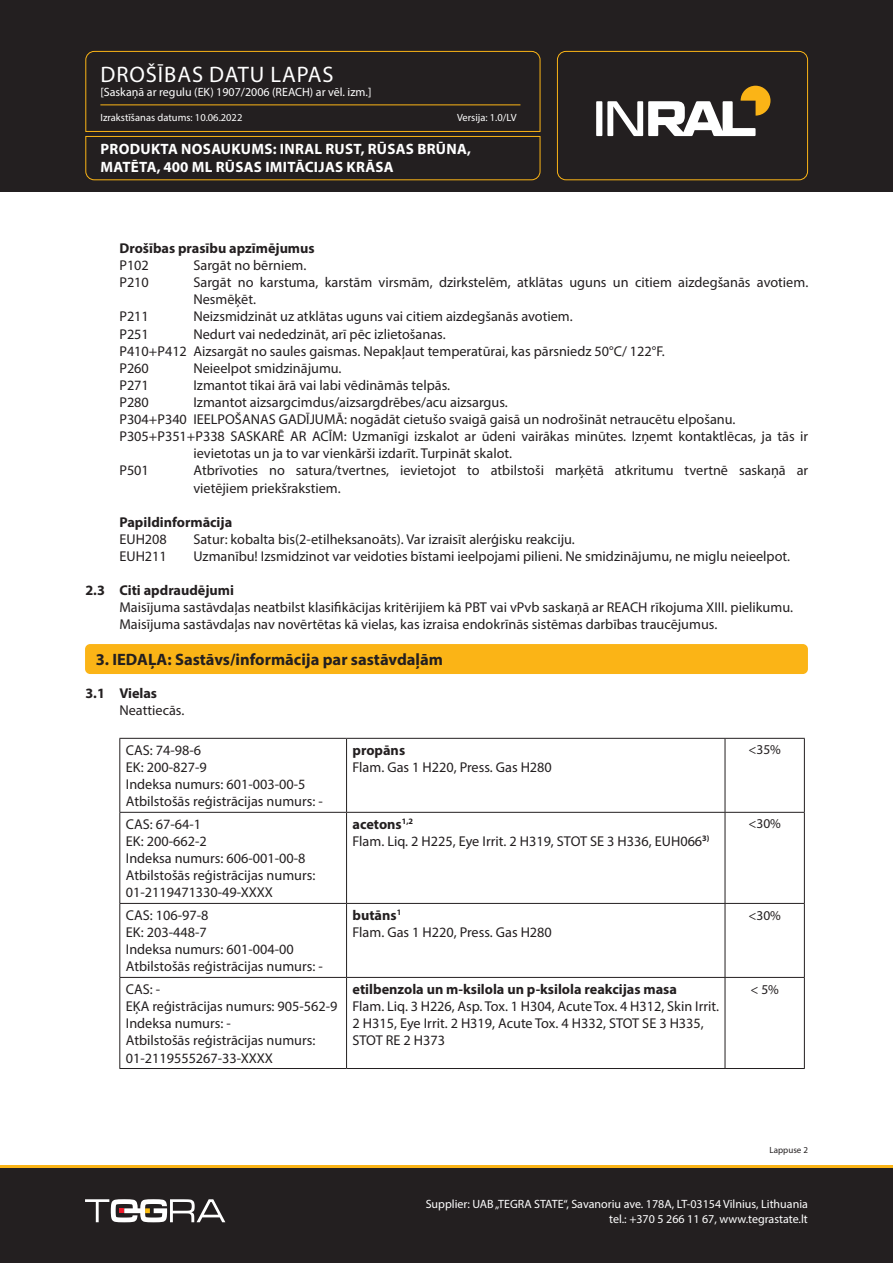
<style>
.page{position:relative;width:893px;height:1263px;background:#fff}
.page>*{position:absolute;margin:0;border:0;box-sizing:border-box;transform-origin:0 0}
.t1{font:22.5px "Myriad Pro";letter-spacing:.04em;color:#fff}
.Skyrius_baltas{font:700 16.5px "Myriad Pro";color:#231f20}
.t2{font:700 15px/18px "Myriad Pro";letter-spacing:.02em;color:#fff}
.Tekstas_paprastas_Bold{font:14.25px/17.1px "Myriad Pro";color:#231f20}
.Tekstas_paprastas{font:14.25px "Myriad Pro";color:#231f20}
.Tekstas_paprastas_Bold-2{font:700 14.25px "Myriad Pro";color:#231f20}
.Tekstas_paprastas-2{font:700 14.25px "Myriad Pro";color:#231f20}
.Tekstas_paprastas-3{font:13.5px "Myriad Pro";color:#231f20}
.t3{font:12px/14.4px "Myriad Pro";color:#fff;text-align:right}
.t4{font:10.5px "Myriad Pro";color:#fff}
.t5{font:9px "Myriad Pro";color:#231f20}
</style>
<div class="page">
<div style="left:0;top:1165px;width:893px;height:98px;background:#231f20"></div>
<div style="left:0;top:0;width:893px;height:191px;background:#231f20"></div>
<svg style="left:85px;top:51px;width:456px;height:130px"></svg>
<div style="left:557px;top:51px;width:251px;height:129px;border:1px solid #fbb416;border-radius:9px"></div>
<hr style="left:100px;top:104px;width:420px;height:1px;background:#fbb416">
<svg style="left:85px;top:1199px;width:140px;height:23px"></svg>
<div style="left:596px;top:101px;width:6px;height:35px;background:#fff"></div>
<svg style="left:607px;top:86px;width:163px;height:50px"></svg>
<hr style="left:0;top:1165px;width:893px;height:2px;background:#fbb416">
<hr style="left:119px;top:738px;width:228px;height:1px;background:#231f20">
<hr style="left:119px;top:739px;width:1px;height:73px;background:#231f20">
<hr style="left:347px;top:738px;width:378px;height:1px;background:#231f20">
<hr style="left:346px;top:739px;width:1px;height:73px;background:#231f20">
<hr style="left:725px;top:738px;width:80px;height:1px;background:#231f20">
<hr style="left:725px;top:739px;width:1px;height:73px;background:#231f20">
<hr style="left:804px;top:739px;width:1px;height:73px;background:#231f20">
<hr style="left:119px;top:812px;width:228px;height:1px;background:#231f20">
<hr style="left:119px;top:813px;width:1px;height:90px;background:#231f20">
<hr style="left:347px;top:812px;width:378px;height:1px;background:#231f20">
<hr style="left:346px;top:813px;width:1px;height:90px;background:#231f20">
<hr style="left:725px;top:812px;width:80px;height:1px;background:#231f20">
<hr style="left:725px;top:813px;width:1px;height:90px;background:#231f20">
<hr style="left:804px;top:813px;width:1px;height:90px;background:#231f20">
<hr style="left:119px;top:903px;width:228px;height:1px;background:#231f20">
<hr style="left:119px;top:904px;width:1px;height:73px;background:#231f20">
<hr style="left:347px;top:903px;width:378px;height:1px;background:#231f20">
<hr style="left:346px;top:904px;width:1px;height:73px;background:#231f20">
<hr style="left:725px;top:903px;width:80px;height:1px;background:#231f20">
<hr style="left:725px;top:904px;width:1px;height:73px;background:#231f20">
<hr style="left:804px;top:904px;width:1px;height:73px;background:#231f20">
<hr style="left:119px;top:977px;width:228px;height:1px;background:#231f20">
<hr style="left:119px;top:978px;width:1px;height:90px;background:#231f20">
<hr style="left:347px;top:977px;width:378px;height:1px;background:#231f20">
<hr style="left:346px;top:978px;width:1px;height:90px;background:#231f20">
<hr style="left:725px;top:977px;width:80px;height:1px;background:#231f20">
<hr style="left:725px;top:978px;width:1px;height:90px;background:#231f20">
<hr style="left:804px;top:978px;width:1px;height:90px;background:#231f20">
<hr style="left:119px;top:1068px;width:228px;height:1px;background:#231f20">
<hr style="left:347px;top:1068px;width:378px;height:1px;background:#231f20">
<hr style="left:725px;top:1068px;width:80px;height:1px;background:#231f20">
<div style="left:85px;top:644px;width:723px;height:30px;background:#fbb416;border-radius:5px"></div>
<h1 class="t1" style="left:101px;top:60px;width:234px">DROŠĪBAS DATU LAPAS</h1>
<p class="t3" style="left:100px;top:85px;width:273px">[Saskaņā ar regulu (EK) 1907/2006 (REACH) ar vēl. izm.]</p>
<p class="t4" style="left:100px;top:111px;width:144px">Izrakstīšanas datums: 10.06.2022</p>
<p class="t4" style="left:457px;top:111px;width:61px">Versija: 1.0/LV</p>
<p class="t2" style="left:101px;top:139px;width:372px">PRODUKTA NOSAUKUMS: INRAL RUST, RŪSAS BRŪNA,<br>MATĒTA, 400 ML RŪSAS IMITĀCIJAS KRĀSA</p>
<p class="Tekstas_paprastas_Bold-2" style="left:119px;top:239px;width:197px">Drošības prasību apzīmējumus</p>
<p class="Tekstas_paprastas_Bold" style="left:119px;top:257px;width:31px">P102</p>
<p class="Tekstas_paprastas_Bold" style="left:193px;top:257px;width:114px">Sargāt no bērniem.</p>
<p class="Tekstas_paprastas_Bold" style="left:119px;top:274px;width:31px">P210</p>
<p class="Tekstas_paprastas_Bold" style="left:193px;top:274px;width:616px">Sargāt no karstuma, karstām virsmām, dzirkstelēm, atklātas uguns un citiem aizdegšanās avotiem.<br>Nesmēķēt.</p>
<p class="Tekstas_paprastas_Bold" style="left:119px;top:308px;width:31px">P211</p>
<p class="Tekstas_paprastas_Bold" style="left:193px;top:308px;width:381px">Neizsmidzināt uz atklātas uguns vai citiem aizdegšanās avotiem.</p>
<p class="Tekstas_paprastas_Bold" style="left:119px;top:325px;width:31px">P251</p>
<p class="Tekstas_paprastas_Bold" style="left:193px;top:325px;width:254px">Nedurt vai nededzināt, arī pēc izlietošanas.</p>
<p class="Tekstas_paprastas_Bold" style="left:119px;top:342px;width:547px">P410+P412 Aizsargāt no saules gaismas. Nepakļaut temperatūrai, kas pārsniedz 50°C/ 122°F.</p>
<p class="Tekstas_paprastas_Bold" style="left:119px;top:359px;width:31px">P260</p>
<p class="Tekstas_paprastas_Bold" style="left:193px;top:359px;width:150px">Neieelpot smidzinājumu.</p>
<p class="Tekstas_paprastas_Bold" style="left:119px;top:376px;width:31px">P271</p>
<p class="Tekstas_paprastas_Bold" style="left:193px;top:376px;width:258px">Izmantot tikai ārā vai labi vēdināmās telpās.</p>
<p class="Tekstas_paprastas_Bold" style="left:119px;top:393px;width:31px">P280</p>
<p class="Tekstas_paprastas_Bold" style="left:193px;top:393px;width:316px">Izmantot aizsargcimdus/aizsargdrēbes/acu aizsargus.</p>
<p class="Tekstas_paprastas_Bold" style="left:119px;top:410px;width:617px">P304+P340 IEELPOŠANAS GADĪJUMĀ: nogādāt cietušo svaigā gaisā un nodrošināt netraucētu elpošanu.</p>
<p class="Tekstas_paprastas_Bold" style="left:193px;top:428px;width:616px;text-indent:-74px">P305+P351+P338 SASKARĒ AR ACĪM: Uzmanīgi izskalot ar ūdeni vairākas minūtes. Izņemt kontaktlēcas, ja tās ir ievietotas un ja to var vienkārši izdarīt. Turpināt skalot.</p>
<p class="Tekstas_paprastas_Bold" style="left:119px;top:462px;width:31px">P501</p>
<p class="Tekstas_paprastas_Bold" style="left:193px;top:462px;width:616px">Atbrīvoties no satura/tvertnes, ievietojot to atbilstoši marķētā atkritumu tvertnē saskaņā ar vietējiem priekšrakstiem.</p>
<p class="Tekstas_paprastas_Bold-2" style="left:119px;top:513px;width:114px">Papildinformācija</p>
<p class="Tekstas_paprastas_Bold" style="left:119px;top:530px;width:49px">EUH208</p>
<p class="Tekstas_paprastas_Bold" style="left:193px;top:530px;width:383px">Satur: kobalta bis(2-etilheksanoāts). Var izraisīt alerģisku reakciju.</p>
<p class="Tekstas_paprastas_Bold" style="left:119px;top:547px;width:49px">EUH211</p>
<p class="Tekstas_paprastas_Bold" style="left:193px;top:547px;width:598px">Uzmanību! Izsmidzinot var veidoties bīstami ieelpojami pilieni. Ne smidzinājumu, ne miglu neieelpot.</p>
<p class="Tekstas_paprastas_Bold-2" style="left:85px;top:581px;width:150px">2.3 Citi apdraudējumi</p>
<p class="Tekstas_paprastas_Bold" style="left:119px;top:599px;width:675px">Maisījuma sastāvdaļas neatbilst klasifikācijas kritērijiem kā PBT vai vPvb saskaņā ar REACH rīkojuma XIII. pielikumu.</p>
<p class="Tekstas_paprastas_Bold" style="left:119px;top:616px;width:599px">Maisījuma sastāvdaļas nav novērtētas kā vielas, kas izraisa endokrīnās sistēmas darbības traucējumus.</p>
<p class="Skyrius_baltas" style="left:96px;top:649px;width:349px">3. IEDAĻA: Sastāvs/informācija par sastāvdaļām</p>
<p class="Tekstas_paprastas_Bold-2" style="left:85px;top:684px;width:73px">3.1 Vielas</p>
<p class="Tekstas_paprastas_Bold" style="left:119px;top:701px;width:66px">Neattiecās.</p>
<p class="Tekstas_paprastas" style="left:126px;top:741px;width:77px">CAS: 74-98-6</p>
<p class="Tekstas_paprastas" style="left:126px;top:758px;width:82px">EK: 200-827-9</p>
<p class="Tekstas_paprastas" style="left:126px;top:776px;width:181px">Indeksa numurs: 601-003-00-5</p>
<p class="Tekstas_paprastas" style="left:126px;top:793px;width:198px">Atbilstošās reģistrācijas numurs: -</p>
<p class="Tekstas_paprastas" style="left:126px;top:815px;width:77px">CAS: 67-64-1</p>
<p class="Tekstas_paprastas" style="left:126px;top:832px;width:82px">EK: 200-662-2</p>
<p class="Tekstas_paprastas" style="left:126px;top:850px;width:181px">Indeksa numurs: 606-001-00-8</p>
<p class="Tekstas_paprastas" style="left:126px;top:867px;width:191px">Atbilstošās reģistrācijas numurs:</p>
<p class="Tekstas_paprastas" style="left:126px;top:884px;width:149px">01-2119471330-49-XXXX</p>
<p class="Tekstas_paprastas" style="left:126px;top:906px;width:84px">CAS: 106-97-8</p>
<p class="Tekstas_paprastas" style="left:126px;top:924px;width:82px">EK: 203-448-7</p>
<p class="Tekstas_paprastas" style="left:126px;top:941px;width:169px">Indeksa numurs: 601-004-00</p>
<p class="Tekstas_paprastas" style="left:126px;top:958px;width:198px">Atbilstošās reģistrācijas numurs: -</p>
<p class="Tekstas_paprastas" style="left:126px;top:980px;width:36px">CAS: -</p>
<p class="Tekstas_paprastas" style="left:126px;top:998px;width:213px">EĶA reģistrācijas numurs: 905-562-9</p>
<p class="Tekstas_paprastas" style="left:126px;top:1015px;width:106px">Indeksa numurs: -</p>
<p class="Tekstas_paprastas" style="left:126px;top:1032px;width:191px">Atbilstošās reģistrācijas numurs:</p>
<p class="Tekstas_paprastas" style="left:126px;top:1049px;width:149px">01-2119555267-33-XXXX</p>
<p class="Tekstas_paprastas-2" style="left:353px;top:741px;width:54px">propāns</p>
<p class="Tekstas_paprastas" style="left:353px;top:758px;width:201px">Flam. Gas 1 H220, Press. Gas H280</p>
<p class="Tekstas_paprastas-2" style="left:353px;top:815px;width:62px">acetons<sup>1,2</sup></p>
<p class="Tekstas_paprastas" style="left:353px;top:832px;width:358px">Flam. Liq. 2 H225, Eye Irrit. 2 H319, STOT SE 3 H336, EUH066<sup>3)</sup></p>
<p class="Tekstas_paprastas-2" style="left:353px;top:906px;width:50px">butāns<sup>1</sup></p>
<p class="Tekstas_paprastas" style="left:353px;top:924px;width:201px">Flam. Gas 1 H220, Press. Gas H280</p>
<p class="Tekstas_paprastas-2" style="left:353px;top:980px;width:326px">etilbenzola un m-ksilola un p-ksilola reakcijas masa</p>
<p class="Tekstas_paprastas" style="left:353px;top:998px;width:368px">Flam. Liq. 3 H226, Asp. Tox. 1 H304, Acute Tox. 4 H312, Skin Irrit.</p>
<p class="Tekstas_paprastas" style="left:353px;top:1015px;width:353px">2 H315, Eye Irrit. 2 H319, Acute Tox. 4 H332, STOT SE 3 H335,</p>
<p class="Tekstas_paprastas" style="left:353px;top:1032px;width:94px">STOT RE 2 H373</p>
<p class="Tekstas_paprastas-3" style="left:748px;top:741px;width:34px">&lt;35%</p>
<p class="Tekstas_paprastas-3" style="left:748px;top:815px;width:34px">&lt;30%</p>
<p class="Tekstas_paprastas-3" style="left:748px;top:907px;width:34px">&lt;30%</p>
<p class="Tekstas_paprastas-3" style="left:750px;top:981px;width:30px">&lt; 5%</p>
<p class="t5" style="left:769px;top:1144px;width:40px">Lappuse 2</p>
<p class="t3" style="left:426px;top:1197px;width:384px">Supplier: UAB „TEGRA STATE“, Savanoriu ave. 178A, LT-03154 Vilnius, Lithuania tel.: +370 5 266 11 67, www.tegrastate.lt</p>
</div>
